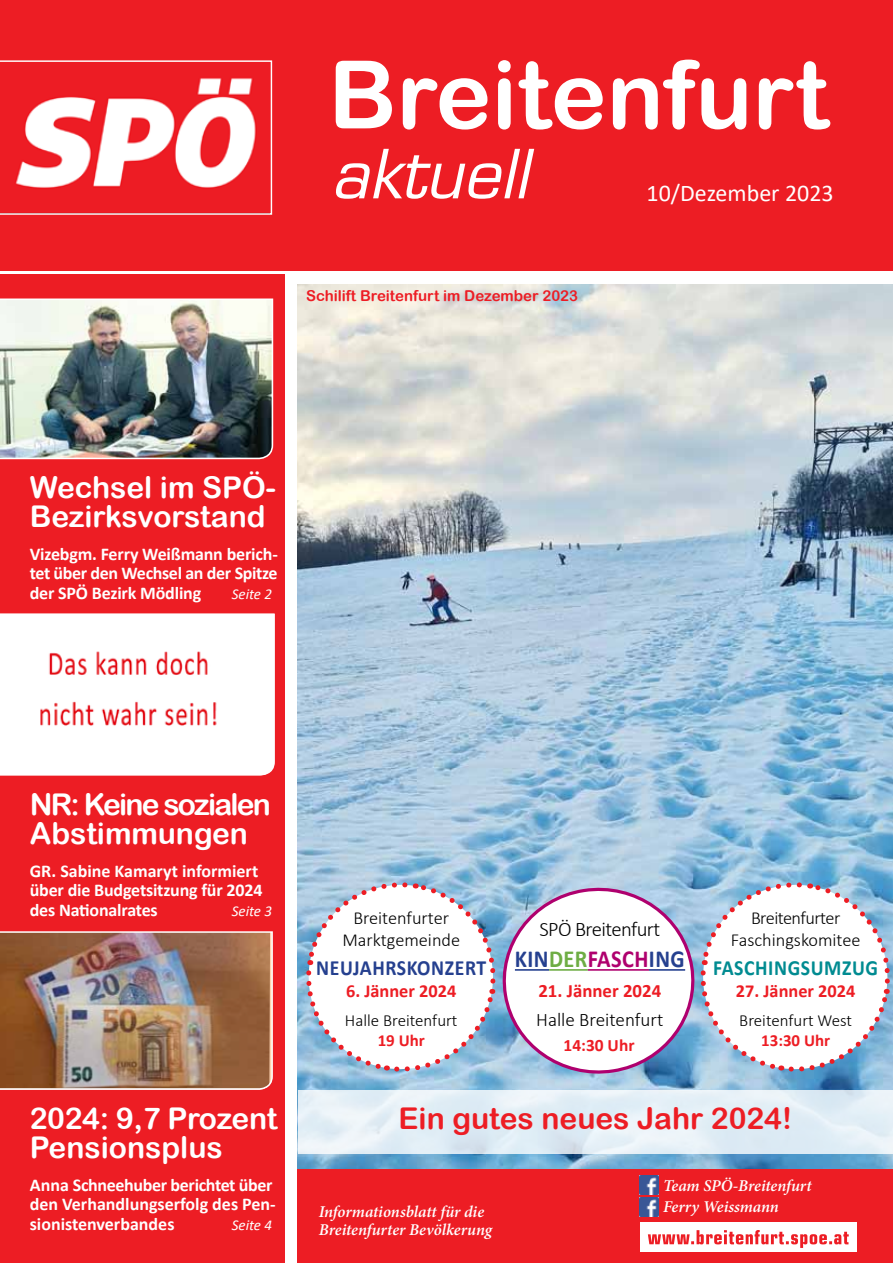
<style>
.page{position:relative;width:893px;height:1263px;background:#fff}
.page>*{position:absolute;margin:0;border:0;box-sizing:border-box;transform-origin:0 0}
.t1{font:94.5px "Arial Rounded MT Bold";color:#fff}
.t2{font:30px/28.5px "Arial Rounded MT Bold";letter-spacing:-.005em;color:#fff}
.t3{font:30px/28.5px "Arial Rounded MT Bold";letter-spacing:-.06em;color:#fff}
.t4{font:30px "Arial Rounded MT Bold";color:#ed1d24}
.t5{font:700 24.6px "Calibri";letter-spacing:.02em;color:#25408f;scale:.91 1}
.t6{font:24px "Calibri";color:#fff}
.t7{font:700 21.75px "Calibri";color:#25408f;scale:.91 1}
.t8{font:700 21.75px "Calibri";letter-spacing:.03em;color:#008b91;scale:.91 1}
.t9{font:300 20.7px "Calibri";letter-spacing:-.03em;color:#000}
.t10{font:300 19.2px "Calibri";color:#000}
.t11{font:700 18.9px "Calibri";color:#ed1d24}
.t12{font:300 18.3px/22px "Calibri";letter-spacing:-.025em;color:#000;text-align:center}
.t13{font:300 18.3px/22px "Calibri";color:#000;text-align:center}
.t14{font:700 18.3px "Calibri";color:#ed1d24}
.t15{font:700 18px/19.5px "Calibri";letter-spacing:-.01em;color:#fff}
.t16{font:700 17.4px "Calibri";color:#ed1d24}
.t17{font:300 16.95px "Calibri";color:#000}
.t18{font:700 16.95px "Calibri";color:#ed1d24}
.t19{font:italic 600 16.5px/18px "Minion Pro";letter-spacing:-.005em;color:#fff}
.t20{font:15px "Arial Rounded MT Bold";color:#ed1d24}
.t21{font:italic 15px "Calibri";color:#fff}
.s1{color:#6ead44}
.s2{color:#af006e}
</style>
<div class="page">
<img style="left:298px;top:284px;width:595px;height:885px">
<div style="left:0;top:274px;width:285px;height:989px;background:#ed1d24"></div>
<div style="left:0;top:0;width:893px;height:270px;background:#ed1d24"></div>
<svg style="left:0;top:60px;width:272px;height:155px"></svg>
<div style="left:298px;top:1169px;width:595px;height:94px;background:#ed1d24"></div>
<svg style="left:336px;top:149px;width:198px;height:50px"></svg>
<div style="left:640px;top:1222px;width:217px;height:30px;background:#fff"></div>
<svg style="left:639px;top:1215px;width:210px;height:33px"></svg>
<img style="left:0;top:298px;width:274px;height:162px">
<img style="left:640px;top:1197px;width:19px;height:19px">
<img style="left:640px;top:1175px;width:19px;height:19px">
<svg style="left:0;top:613px;width:275px;height:163px;background:#fdf2f2"></svg>
<img style="left:0;top:931px;width:273px;height:159px">
<div style="left:298px;top:1090px;width:595px;height:63px;background:linear-gradient(to right,#e5eff6,#e1eef6)"></div>
<svg style="left:302px;top:878px;width:591px;height:201px"></svg>
<h1 class="t1" style="left:328px;top:39px;width:501px">Breitenfurt</h1>
<p class="t20" style="left:306px;top:287px;width:273px">Schilift Breitenfurt im Dezember 2023</p>
<h3 class="t6" style="left:647px;top:176px;width:189px">10/Dezember 2023</h3>
<h2 class="t2" style="left:30px;top:473px;width:248px">Wechsel im SPÖ-<br>Bezirksvorstand</h2>
<p class="t15" style="left:30px;top:544px;width:250px;text-align:justify">Vizebgm. Ferry Weißmann berich&shy;tet über den Wechsel an der Spitze der SPÖ Bezirk Mödling</p>
<p class="t21" style="left:232px;top:583px;width:42px">Seite 2</p>
<h2 class="t3" style="left:30px;top:790px;width:243px">NR: Keine sozialen<br>Abstimmungen</h2>
<p class="t15" style="left:30px;top:861px;width:234px">GR. Sabine Kamaryt informiert über die Budgetsitzung für 2024 des Nationalrates</p>
<p class="t21" style="left:232px;top:900px;width:42px">Seite 3</p>
<h2 class="t2" style="left:30px;top:1104px;width:249px">2024: 9,7 Prozent<br>Pensionsplus</h2>
<p class="t15" style="left:30px;top:1175px;width:248px">Anna Schneehuber berichtet über den Verhandlungserfolg des Pen&shy;sionistenverbandes</p>
<p class="t21" style="left:232px;top:1214px;width:42px">Seite 4</p>
<p class="t13" style="left:342px;top:907px;width:119px">Breitenfurter<br>Marktgemeinde</p>
<p class="t7" style="left:316px;top:952px;width:28px">Neujahrsk</p>
<p class="t7" style="left:417px;top:952px;width:77px">onzert</p>
<p class="t14" style="left:346px;top:978px;width:112px">6. Jänner 2024</p>
<p class="t17" style="left:345px;top:1010px;width:114px">Halle Breitenfurt</p>
<p class="t18" style="left:378px;top:1029px;width:49px">19 Uhr</p>
<p class="t9" style="left:539px;top:916px;width:122px">SPÖ Breitenfurt</p>
<h3 class="t5" style="left:515px;top:941px;width:188px">KIN<span class="s1">DER</span><span class="s2">FASCH</span>ING</h3>
<p class="t11" style="left:538px;top:977px;width:124px">21. Jänner 2024</p>
<p class="t10" style="left:536px;top:1007px;width:129px">Halle Breitenfurt</p>
<p class="t16" style="left:564px;top:1033px;width:72px">14:30 Uhr</p>
<p class="t12" style="left:731px;top:907px;width:131px">Breitenfurter<br>Faschingskomitee</p>
<p class="t8" style="left:713px;top:952px;width:183px">Faschingsumzug</p>
<p class="t14" style="left:736px;top:978px;width:121px">27. Jänner 2024</p>
<p class="t17" style="left:739px;top:1010px;width:114px">Breitenfurt West</p>
<p class="t18" style="left:761px;top:1029px;width:70px">13:30 Uhr</p>
<h2 class="t4" style="left:399px;top:1101px;width:395px">Ein gutes neues Jahr 2024!</h2>
<p class="t19" style="left:319px;top:1202px;width:175px">Informationsblatt für die<br>Breitenfurter Bevölkerung</p>
<p class="t19" style="left:663px;top:1175px;width:150px;line-height:21px">Team SPÖ-Breitenfurt<br>Ferry Weissmann</p>
</div>
